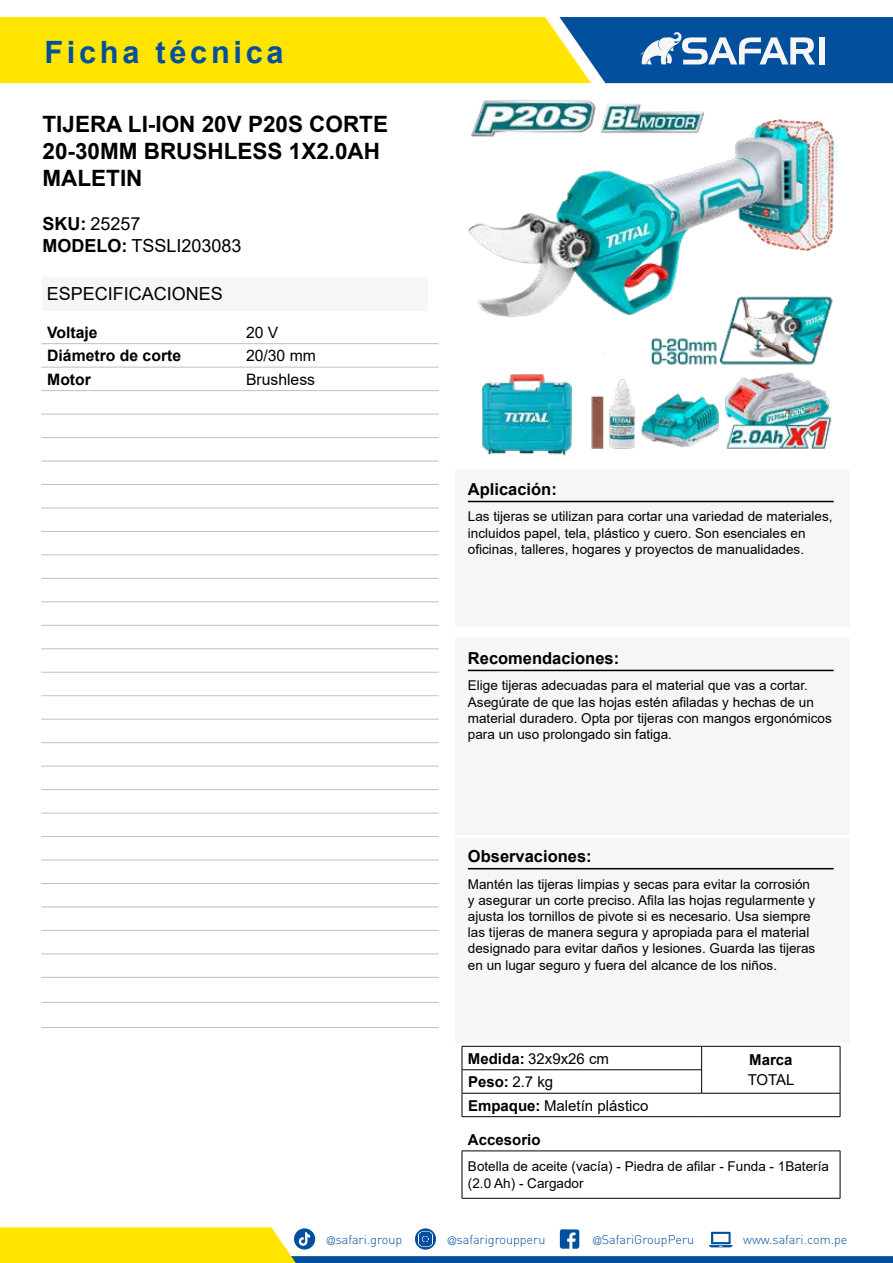
<style>
.page{position:relative;width:893px;height:1263px;background:#fff}
.page>*{position:absolute;margin:0;border:0;box-sizing:border-box;transform-origin:0 0}
.t1{font:700 30.75px "Arial";letter-spacing:.12em;color:#02509d}
.t2{font:700 22.5px/27px "Arial";color:#000}
.t3{font:18px/21.9px "Arial";color:#000}
.t4{font:700 16.5px "Arial";color:#000}
.t5{font:700 15.75px "Arial";color:#000}
.t6{font:15.75px "Arial";color:#000}
.t7{font:15px "Arial";color:#000}
.t8{font:700 15px "Arial";color:#000}
.t9{font:13.5px/16.2px "Arial";color:#000}
.t10{font:300 12.6px "DIN";color:#02509d}
.s1{font-weight:700}
.s2{font-weight:400}
.s3{font-family:"Helvetica LT Std";font-stretch:condensed;font-size:11.25px}
</style>
<div class="page">
<svg style="left:0;top:1227px;width:893px;height:36px"></svg>
<svg style="left:0;top:17px;width:893px;height:66px;background:#b1b83e"></svg>
<div style="left:819px;top:37px;width:6px;height:27px;background:#f6f6f6"></div>
<div style="left:455px;top:470px;width:395px;height:157px;background:#f6f6f6"></div>
<hr style="left:468px;top:501px;width:366px;height:1px;background:#000">
<div style="left:455px;top:638px;width:395px;height:196px;background:#f6f6f6"></div>
<hr style="left:468px;top:670px;width:366px;height:1px;background:#000">
<div style="left:455px;top:838px;width:395px;height:204px;background:#f6f6f6"></div>
<hr style="left:468px;top:868px;width:366px;height:1px;background:#000">
<hr style="left:462px;top:1151px;width:378px;height:1px;background:#000">
<hr style="left:462px;top:1151px;width:1px;height:47px;background:#000">
<hr style="left:840px;top:1151px;width:1px;height:47px;background:#000">
<hr style="left:462px;top:1198px;width:378px;height:1px;background:#000">
<hr style="left:41px;top:343px;width:199px;height:1px;background:#bfbfbf">
<hr style="left:240px;top:343px;width:199px;height:1px;background:#bfbfbf">
<hr style="left:41px;top:1027px;width:199px;height:1px;background:#bfbfbf">
<hr style="left:240px;top:1027px;width:199px;height:1px;background:#bfbfbf">
<hr style="left:41px;top:367px;width:199px;height:1px;background:#bfbfbf">
<hr style="left:240px;top:367px;width:199px;height:1px;background:#bfbfbf">
<hr style="left:41px;top:390px;width:199px;height:1px;background:#bfbfbf">
<hr style="left:240px;top:390px;width:199px;height:1px;background:#bfbfbf">
<hr style="left:41px;top:414px;width:199px;height:1px;background:#bfbfbf">
<hr style="left:240px;top:414px;width:199px;height:1px;background:#bfbfbf">
<hr style="left:41px;top:437px;width:199px;height:1px;background:#bfbfbf">
<hr style="left:240px;top:437px;width:199px;height:1px;background:#bfbfbf">
<hr style="left:41px;top:461px;width:199px;height:1px;background:#bfbfbf">
<hr style="left:240px;top:461px;width:199px;height:1px;background:#bfbfbf">
<hr style="left:41px;top:484px;width:199px;height:1px;background:#bfbfbf">
<hr style="left:240px;top:484px;width:199px;height:1px;background:#bfbfbf">
<hr style="left:41px;top:508px;width:199px;height:1px;background:#bfbfbf">
<hr style="left:240px;top:508px;width:199px;height:1px;background:#bfbfbf">
<hr style="left:41px;top:531px;width:199px;height:1px;background:#bfbfbf">
<hr style="left:240px;top:531px;width:199px;height:1px;background:#bfbfbf">
<hr style="left:41px;top:555px;width:199px;height:1px;background:#bfbfbf">
<hr style="left:240px;top:555px;width:199px;height:1px;background:#bfbfbf">
<hr style="left:41px;top:578px;width:199px;height:1px;background:#bfbfbf">
<hr style="left:240px;top:578px;width:199px;height:1px;background:#bfbfbf">
<hr style="left:41px;top:602px;width:199px;height:1px;background:#bfbfbf">
<hr style="left:240px;top:602px;width:199px;height:1px;background:#bfbfbf">
<hr style="left:41px;top:625px;width:199px;height:1px;background:#bfbfbf">
<hr style="left:240px;top:625px;width:199px;height:1px;background:#bfbfbf">
<hr style="left:41px;top:648px;width:199px;height:1px;background:#bfbfbf">
<hr style="left:240px;top:648px;width:199px;height:1px;background:#bfbfbf">
<hr style="left:41px;top:672px;width:199px;height:1px;background:#bfbfbf">
<hr style="left:240px;top:672px;width:199px;height:1px;background:#bfbfbf">
<hr style="left:41px;top:695px;width:199px;height:1px;background:#bfbfbf">
<hr style="left:240px;top:695px;width:199px;height:1px;background:#bfbfbf">
<hr style="left:41px;top:719px;width:199px;height:1px;background:#bfbfbf">
<hr style="left:240px;top:719px;width:199px;height:1px;background:#bfbfbf">
<hr style="left:41px;top:742px;width:199px;height:1px;background:#bfbfbf">
<hr style="left:240px;top:742px;width:199px;height:1px;background:#bfbfbf">
<hr style="left:41px;top:766px;width:199px;height:1px;background:#bfbfbf">
<hr style="left:240px;top:766px;width:199px;height:1px;background:#bfbfbf">
<hr style="left:41px;top:789px;width:199px;height:1px;background:#bfbfbf">
<hr style="left:240px;top:789px;width:199px;height:1px;background:#bfbfbf">
<hr style="left:41px;top:813px;width:199px;height:1px;background:#bfbfbf">
<hr style="left:240px;top:813px;width:199px;height:1px;background:#bfbfbf">
<hr style="left:41px;top:836px;width:199px;height:1px;background:#bfbfbf">
<hr style="left:240px;top:836px;width:199px;height:1px;background:#bfbfbf">
<hr style="left:41px;top:860px;width:199px;height:1px;background:#bfbfbf">
<hr style="left:240px;top:860px;width:199px;height:1px;background:#bfbfbf">
<hr style="left:41px;top:883px;width:199px;height:1px;background:#bfbfbf">
<hr style="left:240px;top:883px;width:199px;height:1px;background:#bfbfbf">
<hr style="left:41px;top:907px;width:199px;height:1px;background:#bfbfbf">
<hr style="left:240px;top:907px;width:199px;height:1px;background:#bfbfbf">
<hr style="left:41px;top:930px;width:199px;height:1px;background:#bfbfbf">
<hr style="left:240px;top:930px;width:199px;height:1px;background:#bfbfbf">
<hr style="left:41px;top:954px;width:199px;height:1px;background:#bfbfbf">
<hr style="left:240px;top:954px;width:199px;height:1px;background:#bfbfbf">
<hr style="left:41px;top:977px;width:199px;height:1px;background:#bfbfbf">
<hr style="left:240px;top:977px;width:199px;height:1px;background:#bfbfbf">
<hr style="left:41px;top:1002px;width:199px;height:1px;background:#bfbfbf">
<hr style="left:240px;top:1002px;width:199px;height:1px;background:#bfbfbf">
<img style="left:468px;top:100px;width:369px;height:356px">
<div style="left:43px;top:277px;width:385px;height:33px;background:#f6f6f6"></div>
<hr style="left:462px;top:1069px;width:239px;height:1px;background:#000">
<hr style="left:462px;top:1093px;width:240px;height:1px;background:#000">
<hr style="left:702px;top:1093px;width:138px;height:1px;background:#000">
<hr style="left:462px;top:1046px;width:240px;height:1px;background:#000">
<hr style="left:702px;top:1046px;width:138px;height:1px;background:#000">
<svg style="left:701px;top:1046px;width:1px;height:47px"></svg>
<svg style="left:462px;top:1046px;width:1px;height:70px"></svg>
<svg style="left:840px;top:1046px;width:1px;height:70px"></svg>
<hr style="left:462px;top:1116px;width:240px;height:1px;background:#000">
<hr style="left:702px;top:1116px;width:138px;height:1px;background:#000">
<h1 class="t1" style="left:44px;top:34px;width:241px">Ficha técnica</h1>
<h2 class="t2" style="left:43px;top:112px;width:347px">TIJERA LI-ION 20V P20S CORTE<br>20-30MM BRUSHLESS 1X2.0AH<br>MALETIN</h2>
<h3 class="t3" style="left:43px;top:213px;width:201px"><span class="s1">SKU:</span> 25257<br><span class="s1">MODELO:</span> TSSLI203083</h3>
<h3 class="t3" style="left:47px;top:282px;width:178px">ESPECIFICACIONES</h3>
<p class="t5" style="left:47px;top:326px;width:52px">Voltaje</p>
<p class="t6" style="left:246px;top:326px;width:34px">20 V</p>
<p class="t5" style="left:47px;top:350px;width:135px">Diámetro de corte</p>
<p class="t6" style="left:246px;top:350px;width:72px">20/30 mm</p>
<p class="t5" style="left:47px;top:373px;width:45px">Motor</p>
<p class="t6" style="left:246px;top:368px;width:71px">Brushless</p>
<p class="t4" style="left:468px;top:483px;width:90px">Aplicación:</p>
<p class="t9" style="left:468px;top:510px;width:366px">Las tijeras se utilizan para cortar una variedad de materiales, incluidos papel, tela, plástico y cuero. Son esenciales en oficinas, talleres, hogares y proyectos de manualidades.</p>
<p class="t4" style="left:468px;top:652px;width:153px">Recomendaciones:</p>
<p class="t9" style="left:468px;top:677px;width:365px">Elige tijeras adecuadas para el material que vas a cortar.<br>Asegúrate de que las hojas estén afiladas y hechas de un material duradero. Opta por tijeras con mangos ergonómicos para un uso prolongado sin fatiga.</p>
<p class="t4" style="left:468px;top:850px;width:125px">Observaciones:</p>
<p class="t9" style="left:468px;top:876px;width:349px">Mantén las tijeras limpias y secas para evitar la corrosión y asegurar un corte preciso. Afila las hojas regularmente y ajusta los tornillos de pivote si es necesario. Usa siempre las tijeras de manera segura y apropiada para el material designado para evitar daños y lesiones. Guarda las tijeras en un lugar seguro y fuera del alcance de los niños.</p>
<p class="t7" style="left:468px;top:1053px;width:143px"><span class="s1">Medida:</span> 32x9x26 cm</p>
<p class="t8" style="left:749px;top:1054px;width:45px">Marca</p>
<p class="t8" style="left:468px;top:1076px;width:87px">Peso: <span class="s2">2.7 kg</span></p>
<p class="t7" style="left:748px;top:1074px;width:48px">TOTAL</p>
<p class="t7" style="left:468px;top:1100px;width:182px"><span class="s1">Empaque:</span> Maletín plástico</p>
<p class="t8" style="left:468px;top:1134px;width:74px">Accesorio</p>
<p class="t9" style="left:468px;top:1158px;width:362px">Botella de aceite (vacía) - Piedra de afilar - Funda - 1Batería (2.0 Ah) - Cargador</p>
<p class="t10" style="left:327px;top:1234px;width:77px"><span class="s3">@</span>safari.group</p>
<p class="t10" style="left:448px;top:1234px;width:99px"><span class="s3">@</span>safarigroupperu</p>
<p class="t10" style="left:593px;top:1234px;width:103px"><span class="s3">@</span>SafariGroupPeru</p>
<p class="t10" style="left:743px;top:1234px;width:106px">www.safari.com.pe</p>
</div>
